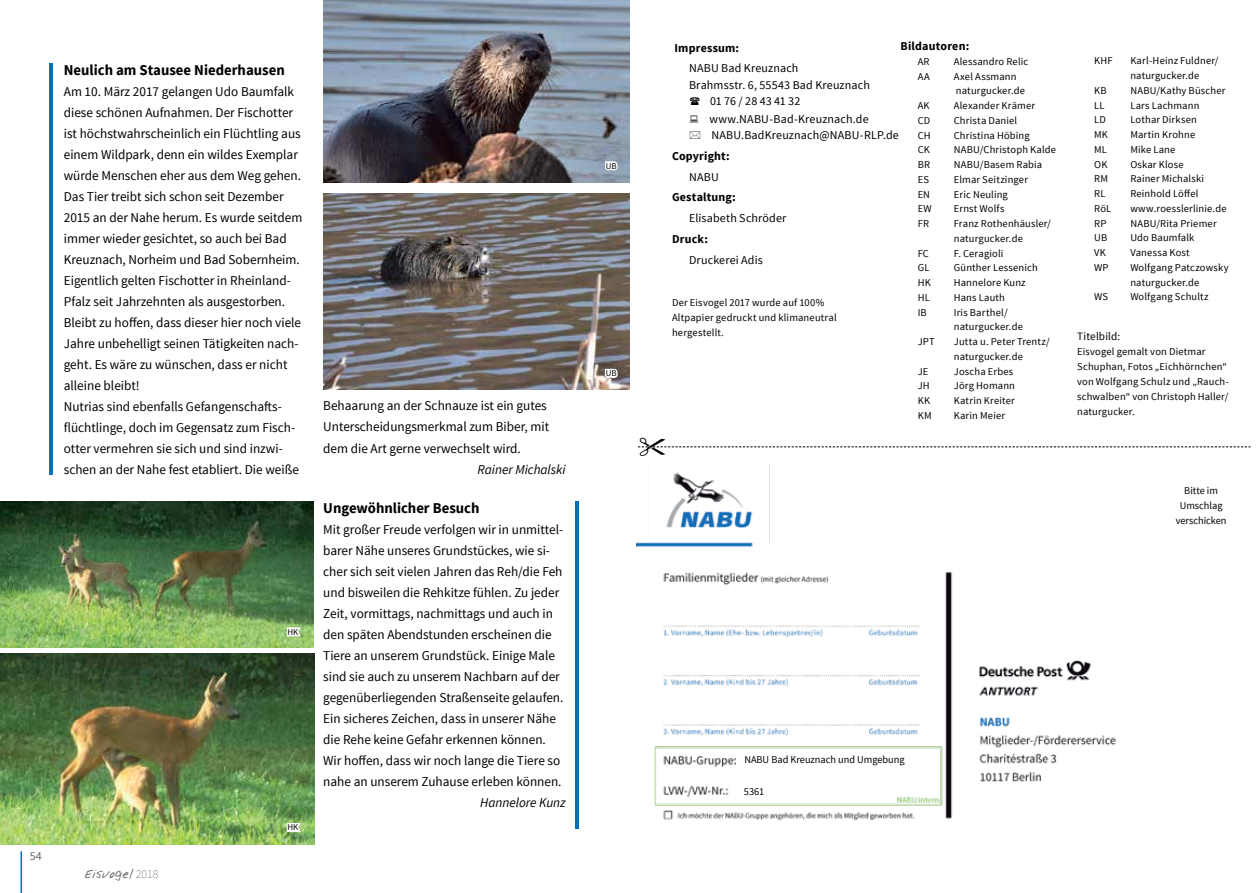
<style>
.page{position:relative;width:1259px;height:893px;background:#fff}
.page>*{position:absolute;margin:0;border:0;box-sizing:border-box;transform-origin:0 0}
.t1{font:700 15px "Source Sans Pro";color:#000}
.t2{font:13.5px/21px "Source Sans Pro";color:#000}
.t3{font:italic 13.5px "Source Sans Pro";color:#000}
.t4{font:12px "Source Sans Pro";letter-spacing:.015em;color:#000}
.t5{font:700 12px "Source Sans Pro";letter-spacing:.015em;color:#000}
.t6{font:12px "Nabu Note 4";color:#636466}
.t7{font:12px "Source Sans Pro";color:#636466}
.t8{font:11.25px "Source Sans Pro";letter-spacing:.01em;color:#000}
.t9{font:10.5px/15px "Source Sans Pro";letter-spacing:.015em;color:#000}
.t10{font:9px "Source Sans Pro";color:#000}
.s1{font-family:"Source Sans Pro";font-weight:200}
</style>
<div class="page">
<hr style="left:21px;top:851px;width:1px;height:42px;background:#0072bc">
<hr style="left:49px;top:64px;width:3px;height:411px;background:#0072bc">
<img style="left:323px;top:0;width:306px;height:183px">
<img style="left:323px;top:193px;width:306px;height:196px">
<hr style="left:575px;top:502px;width:3px;height:327px;background:#0072bc">
<img style="left:0;top:502px;width:314px;height:145px">
<img style="left:0;top:653px;width:315px;height:192px">
<img style="left:636px;top:464px;width:480px;height:357px">
<div style="left:739px;top:749px;width:143px;height:50px;background:#fff"></div>
<svg style="left:603px;top:159px;width:17px;height:14px"></svg>
<svg style="left:603px;top:366px;width:17px;height:14px"></svg>
<svg style="left:285px;top:821px;width:19px;height:15px"></svg>
<svg style="left:285px;top:626px;width:19px;height:14px"></svg>
<svg style="left:638px;top:446px;width:612px;height:2px"></svg>
<p class="t7" style="left:30px;top:849px;width:13px">54</p>
<p class="t1" style="left:64px;top:60px;width:222px">Neulich am Stausee Niederhausen</p>
<p class="t2" style="left:64px;top:81px;width:240px">Am 10. März 2017 gelangen Udo Baumfalk diese schönen Aufnahmen. Der Fischotter ist höchstwahrscheinlich ein Flüchtling aus einem Wildpark, denn ein wildes Exemplar würde Menschen eher aus dem Weg gehen.<br>Das Tier treibt sich schon seit Dezember 2015 an der Nahe herum. Es wurde seitdem immer wieder gesichtet, so auch bei Bad Kreuznach, Norheim und Bad Sobernheim.<br>Eigentlich gelten Fischotter in Rheinland-Pfalz seit Jahrzehnten als ausgestorben.<br>Bleibt zu hoffen, dass dieser hier noch viele Jahre unbehelligt seinen Tätigkeiten nach&shy;geht. Es wäre zu wünschen, dass er nicht alleine bleibt!<br>Nutrias sind ebenfalls Gefangenschafts&shy;flüchtlinge, doch im Gegensatz zum Fisch&shy;otter vermehren sie sich und sind inzwi&shy;schen an der Nahe fest etabliert. Die weiße</p>
<p class="t10" style="left:287px;top:626px;width:12px">HK</p>
<p class="t6" style="left:85px;top:867px;width:75px">Eisvogel <span class="s1">2018</span></p>
<p class="t10" style="left:287px;top:822px;width:12px">HK</p>
<p class="t2" style="left:323px;top:396px;width:227px">Behaarung an der Schnauze ist ein gutes<br>Unterscheidungsmerkmal zum Biber, mit dem die Art gerne verwechselt wird.</p>
<p class="t3" style="left:477px;top:461px;width:90px">Rainer Michalski</p>
<p class="t1" style="left:323px;top:498px;width:158px">Ungewöhnlicher Besuch</p>
<p class="t2" style="left:323px;top:519px;width:242px">Mit großer Freude verfolgen wir in unmittel&shy;barer Nähe unseres Grundstückes, wie si&shy;cher sich seit vielen Jahren das Reh/die Feh und bisweilen die Rehkitze fühlen. Zu jeder Zeit, vormittags, nachmittags und auch in den späten Abendstunden erscheinen die Tiere an unserem Grundstück. Einige Male sind sie auch zu unserem Nachbarn auf der gegenüberliegenden Straßenseite gelaufen.<br>Ein sicheres Zeichen, dass in unserer Nähe die Rehe keine Gefahr erkennen können.<br>Wir hoffen, dass wir noch lange die Tiere so nahe an unserem Zuhause erleben können.</p>
<p class="t3" style="left:480px;top:794px;width:87px">Hannelore Kunz</p>
<p class="t10" style="left:605px;top:160px;width:12px">UB</p>
<p class="t10" style="left:605px;top:368px;width:12px">UB</p>
<p class="t5" style="left:900px;top:38px;width:70px">Bildautoren:</p>
<p class="t9" style="left:917px;top:54px;width:14px">AR</p>
<p class="t9" style="left:954px;top:54px;width:76px">Alessandro Relic</p>
<p class="t9" style="left:917px;top:69px;width:14px">AA</p>
<p class="t9" style="left:954px;top:69px;width:73px">Axel Assmann naturgucker.de</p>
<p class="t9" style="left:917px;top:98px;width:14px">AK</p>
<p class="t9" style="left:954px;top:98px;width:83px">Alexander Krämer</p>
<p class="t9" style="left:917px;top:113px;width:14px">CD</p>
<p class="t9" style="left:954px;top:113px;width:65px">Christa Daniel</p>
<p class="t9" style="left:917px;top:128px;width:14px">CH</p>
<p class="t9" style="left:954px;top:128px;width:77px">Christina Höbing</p>
<p class="t9" style="left:917px;top:143px;width:14px">CK</p>
<p class="t9" style="left:954px;top:143px;width:104px">NABU/Christoph Kalde</p>
<p class="t9" style="left:917px;top:157px;width:14px">BR</p>
<p class="t9" style="left:954px;top:157px;width:90px">NABU/Basem Rabia</p>
<p class="t9" style="left:917px;top:172px;width:13px">ES</p>
<p class="t9" style="left:954px;top:172px;width:76px">Elmar Seitzinger</p>
<p class="t9" style="left:917px;top:187px;width:14px">EN</p>
<p class="t9" style="left:954px;top:187px;width:56px">Eric Neuling</p>
<p class="t9" style="left:917px;top:202px;width:16px">EW</p>
<p class="t9" style="left:954px;top:202px;width:52px">Ernst Wolfs</p>
<p class="t9" style="left:917px;top:216px;width:13px">FR</p>
<p class="t9" style="left:954px;top:216px;width:99px">Franz Rothenhäusler/ naturgucker.de</p>
<p class="t9" style="left:917px;top:246px;width:13px">FC</p>
<p class="t9" style="left:954px;top:246px;width:51px">F. Ceragioli</p>
<p class="t9" style="left:917px;top:261px;width:13px">GL</p>
<p class="t9" style="left:954px;top:261px;width:86px">Günther Lessenich</p>
<p class="t9" style="left:917px;top:275px;width:15px">HK</p>
<p class="t9" style="left:954px;top:275px;width:73px">Hannelore Kunz</p>
<p class="t9" style="left:917px;top:290px;width:14px">HL</p>
<p class="t9" style="left:954px;top:290px;width:53px">Hans Lauth</p>
<p class="t9" style="left:917px;top:305px;width:11px">IB</p>
<p class="t9" style="left:954px;top:305px;width:71px">Iris Barthel/ naturgucker.de</p>
<p class="t9" style="left:917px;top:334px;width:19px">JPT</p>
<p class="t9" style="left:954px;top:334px;width:98px">Jutta u. Peter Trentz/ naturgucker.de</p>
<p class="t9" style="left:917px;top:364px;width:12px">JE</p>
<p class="t9" style="left:954px;top:364px;width:61px">Joscha Erbes</p>
<p class="t9" style="left:917px;top:379px;width:14px">JH</p>
<p class="t9" style="left:954px;top:379px;width:63px">Jörg Homann</p>
<p class="t9" style="left:917px;top:393px;width:14px">KK</p>
<p class="t9" style="left:954px;top:393px;width:63px">Katrin Kreiter</p>
<p class="t9" style="left:917px;top:408px;width:15px">KM</p>
<p class="t9" style="left:954px;top:408px;width:53px">Karin Meier</p>
<p class="t5" style="left:674px;top:40px;width:66px">Impressum:</p>
<p class="t4" style="left:689px;top:61px;width:111px">NABU Bad Kreuznach</p>
<p class="t4" style="left:689px;top:77px;width:182px">Brahmsstr. 6, 55543 Bad Kreuznach</p>
<p class="t4" style="left:710px;top:94px;width:92px">01 76 / 28 43 41 32</p>
<p class="t4" style="left:709px;top:111px;width:161px">www.NABU-Bad-Kreuznach.de</p>
<p class="t4" style="left:711px;top:128px;width:189px">NABU.BadKreuznach@NABU-RLP.de</p>
<p class="t5" style="left:672px;top:148px;width:59px">Copyright:</p>
<p class="t4" style="left:689px;top:169px;width:31px">NABU</p>
<p class="t5" style="left:672px;top:190px;width:65px">Gestaltung:</p>
<p class="t4" style="left:689px;top:211px;width:99px">Elisabeth Schröder</p>
<p class="t5" style="left:672px;top:231px;width:37px">Druck:</p>
<p class="t4" style="left:689px;top:252px;width:75px">Druckerei Adis</p>
<p class="t9" style="left:672px;top:295px;width:166px">Der Eisvogel 2017 wurde auf 100%<br>Altpapier gedruckt und klimaneutral hergestellt.</p>
<p class="t9" style="left:1094px;top:53px;width:20px">KHF</p>
<p class="t9" style="left:1130px;top:54px;width:90px">Karl-Heinz Fuldner/ naturgucker.de</p>
<p class="t9" style="left:1094px;top:83px;width:14px">KB</p>
<p class="t9" style="left:1130px;top:83px;width:97px">NABU/Kathy Büscher</p>
<p class="t9" style="left:1094px;top:98px;width:12px">LL</p>
<p class="t9" style="left:1130px;top:98px;width:71px">Lars Lachmann</p>
<p class="t9" style="left:1094px;top:112px;width:13px">LD</p>
<p class="t9" style="left:1130px;top:112px;width:68px">Lothar Dirksen</p>
<p class="t9" style="left:1094px;top:127px;width:15px">MK</p>
<p class="t9" style="left:1130px;top:127px;width:66px">Martin Krohne</p>
<p class="t9" style="left:1094px;top:142px;width:14px">ML</p>
<p class="t9" style="left:1130px;top:142px;width:47px">Mike Lane</p>
<p class="t9" style="left:1094px;top:157px;width:15px">OK</p>
<p class="t9" style="left:1130px;top:157px;width:55px">Oskar Klose</p>
<p class="t9" style="left:1094px;top:171px;width:15px">RM</p>
<p class="t9" style="left:1130px;top:171px;width:75px">Rainer Michalski</p>
<p class="t9" style="left:1094px;top:186px;width:13px">RL</p>
<p class="t9" style="left:1130px;top:186px;width:70px">Reinhold Löffel</p>
<p class="t9" style="left:1094px;top:201px;width:19px">RöL</p>
<p class="t9" style="left:1130px;top:201px;width:98px">www.roesslerlinie.de</p>
<p class="t9" style="left:1094px;top:216px;width:14px">RP</p>
<p class="t9" style="left:1130px;top:216px;width:88px">NABU/Rita Priemer</p>
<p class="t9" style="left:1094px;top:230px;width:15px">UB</p>
<p class="t9" style="left:1130px;top:230px;width:66px">Udo Baumfalk</p>
<p class="t9" style="left:1094px;top:245px;width:13px">VK</p>
<p class="t9" style="left:1130px;top:245px;width:61px">Vanessa Kost</p>
<p class="t9" style="left:1094px;top:260px;width:16px">WP</p>
<p class="t9" style="left:1130px;top:260px;width:100px">Wolfgang Patczowsky naturgucker.de</p>
<p class="t9" style="left:1094px;top:289px;width:16px">WS</p>
<p class="t9" style="left:1130px;top:289px;width:80px">Wolfgang Schultz</p>
<p class="t8" style="left:1077px;top:329px;width:45px">Titelbild:</p>
<p class="t9" style="left:1077px;top:344px;width:153px">Eisvogel gemalt von Dietmar<br>Schuphan, Fotos „Eichhörnchen“ von Wolfgang Schulz und „Rauch&shy;schwalben“ von Christoph Haller/ naturgucker.</p>
<p class="t9" style="left:1175px;top:483px;width:52px;text-align:center">Bitte im<br>Umschlag verschicken</p>
<p class="t9" style="left:744px;top:752px;width:162px">NABU Bad Kreuznach und Umgebung</p>
<p class="t9" style="left:744px;top:784px;width:22px">5361</p>
</div>
